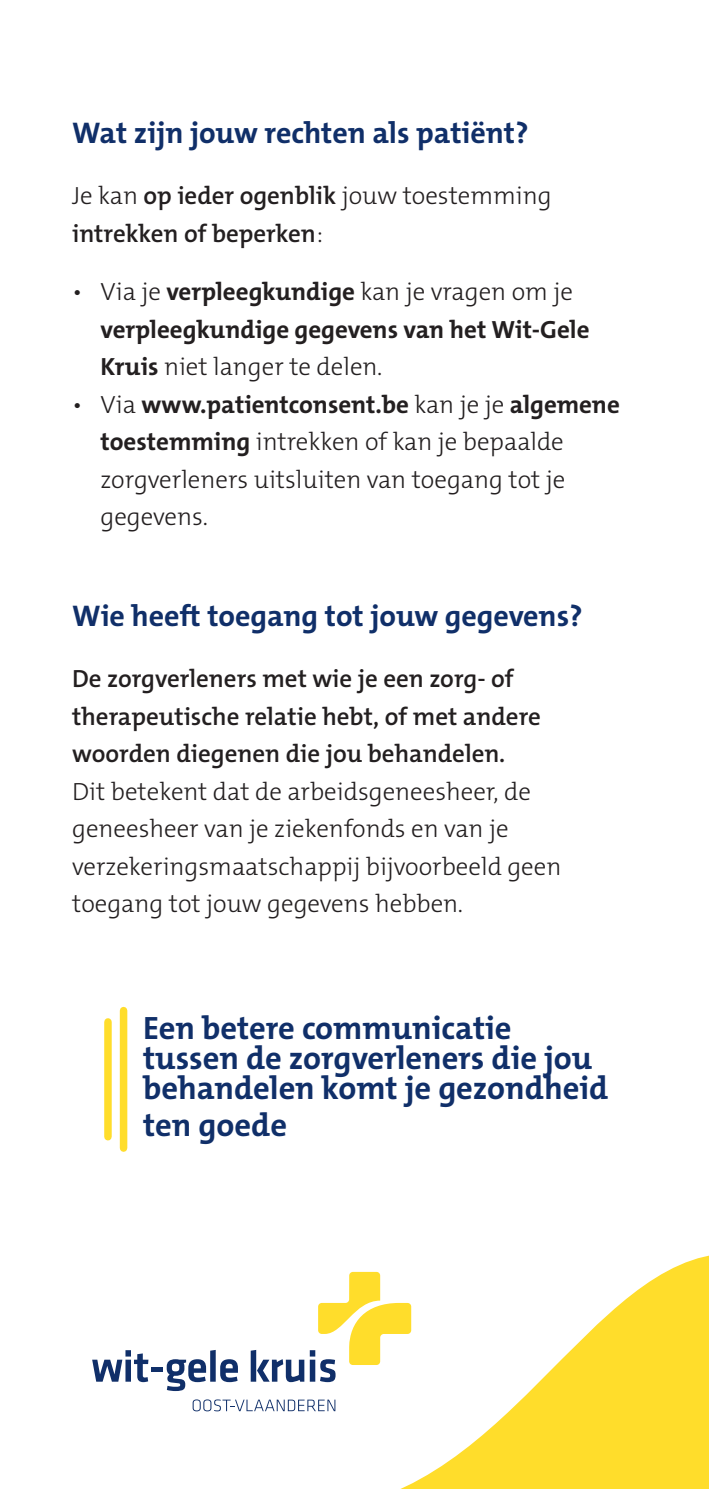
<style>
.page{position:relative;width:709px;height:1489px;background:#fff}
.page>*{position:absolute;margin:0;border:0;box-sizing:border-box;transform-origin:0 0}
.t1{font:700 32.5px/30px "The Mix Os F";color:#102f69}
.Subtitel1_-_Blauw{font:700 30px "The Mix Os F";color:#102f69}
.Body_Tekst{font:300 25px/37.5px "The Mix Os F";color:#231f20}
.t2{font:700 25px/37.5px "The Mix Os F";color:#231f20}
.Body_Tekst-2{font:600 25px/37.5px "The Mix Os F";color:#231f20}
.s1{font-weight:300}
.s2{font-weight:700}
.s3{font-weight:600}
</style>
<div class="page">
<svg style="left:307px;top:1255px;width:402px;height:233px"></svg>
<svg style="left:92px;top:1359px;width:30px;height:22px"></svg>
<div style="left:125px;top:1359px;width:6px;height:22px;background:#102f69"></div>
<svg style="left:125px;top:1350px;width:6px;height:6px"></svg>
<svg style="left:134px;top:1353px;width:14px;height:28px"></svg>
<div style="left:152px;top:1366px;width:11px;height:5px;background:#102f69"></div>
<svg style="left:167px;top:1350px;width:71px;height:40px"></svg>
<svg style="left:251px;top:1350px;width:53px;height:31px"></svg>
<svg style="left:310px;top:1271px;width:101px;height:110px"></svg>
<svg style="left:193px;top:1399px;width:142px;height:11px"></svg>
<div style="left:120px;top:1010px;width:7px;height:137px;background:#ffdd2b"></div>
<div style="left:104px;top:1021px;width:8px;height:115px;background:#ffdd2b"></div>
<p class="Subtitel1_-_Blauw" style="left:72px;top:113px;width:458px">Wat zijn jouw rechten als patiënt?</p>
<p class="Body_Tekst-2" style="left:72px;top:177px;width:481px"><span class="s1">Je kan</span> op ieder ogenblik <span class="s1">jouw toestemming </span>intrekken of beperken<span class="s1">:</span></p>
<p class="t2" style="left:100px;top:273px;width:490px;text-indent:-28px"><span class="s1">• Via je</span> verpleegkundige <span class="s1">kan je vragen om je </span>verpleegkundige gegevens van het Wit-Gele<br>Kruis <span class="s1">niet langer te delen.</span></p>
<p class="Body_Tekst" style="left:100px;top:386px;width:521px;text-indent:-28px">• Via <span class="s2">www.patientconsent.be</span> kan je je <span class="s2">algemene toestemming</span> intrekken of kan je bepaalde zorgverleners uitsluiten van toegang tot je gegevens.</p>
<p class="Subtitel1_-_Blauw" style="left:72px;top:596px;width:512px">Wie heeft toegang tot jouw gegevens?</p>
<p class="Body_Tekst" style="left:72px;top:660px;width:491px"><span class="s3">De zorgverleners met wie je een zorg- of therapeutische relatie hebt, of met andere woorden diegenen die jou behandelen.<br></span>Dit betekent dat de arbeidsgeneesheer, de geneesheer van je ziekenfonds en van je verzekeringsmaatschappij bijvoorbeeld geen toegang tot jouw gegevens hebben.</p>
<p class="t1" style="left:143px;top:1012px;width:466px">Een betere communicatie tussen de zorgverleners die jou behandelen komt je gezondheid</p>
<p class="t1" style="left:143px;top:1110px;width:145px">ten goede</p>
</div>
